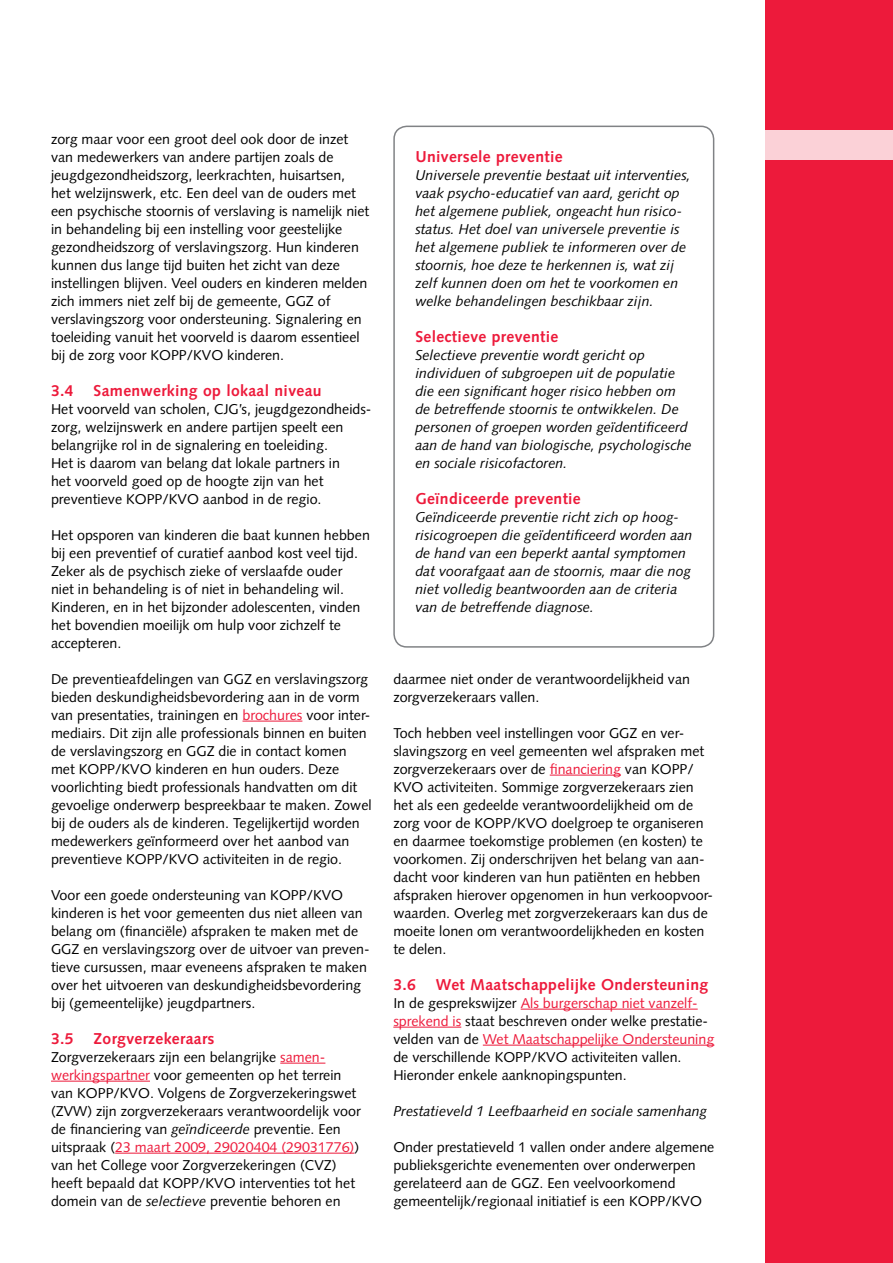
<style>
.page{position:relative;width:893px;height:1263px;background:#fff}
.page>*{position:absolute;margin:0;border:0;box-sizing:border-box;transform-origin:0 0}
.t1{font:700 15.75px "Syntax LT Std";letter-spacing:.02em;color:#ed1a3b}
.t2{font:14.25px/18px "Syntax LT Std";color:#000}
.t3{font:italic 14.25px/18px "Syntax LT Std";color:#000}
.s1{color:#ed1a3b}
.s2{font-style:italic}
</style>
<div class="page">
<div style="left:765px;top:0;width:128px;height:1263px;background:#ed1a3b"></div>
<div style="left:765px;top:130px;width:128px;height:29px;background:#fbd1d7"></div>
<div style="left:393px;top:126px;width:321px;height:522px;border:2px solid #808285;border-radius:13px"></div>
<hr style="left:242px;top:721px;width:60px;height:1px;background:#ed1a3b">
<hr style="left:280px;top:1063px;width:45px;height:1px;background:#ed1a3b">
<hr style="left:51px;top:1081px;width:99px;height:1px;background:#ed1a3b">
<hr style="left:115px;top:1153px;width:239px;height:1px;background:#ed1a3b">
<hr style="left:550px;top:775px;width:71px;height:1px;background:#ed1a3b">
<hr style="left:521px;top:1009px;width:177px;height:1px;background:#ed1a3b">
<hr style="left:393px;top:1027px;width:68px;height:1px;background:#ed1a3b">
<hr style="left:483px;top:1045px;width:231px;height:1px;background:#ed1a3b">
<p class="t2" style="left:51px;top:130px;width:320px">zorg maar voor een groot deel ook door de inzet van medewerkers van andere partijen zoals de jeugdgezondheidszorg, leerkrachten, huisartsen,<br>het welzijnswerk, etc. Een deel van de ouders met een psychische stoornis of verslaving is namelijk niet in behandeling bij een instelling voor geestelijke gezondheidszorg of verslavingszorg. Hun kinderen kunnen dus lange tijd buiten het zicht van deze instellingen blijven. Veel ouders en kinderen melden zich immers niet zelf bij de gemeente, GGZ of verslavingszorg voor ondersteuning. Signalering en toeleiding vanuit het voorveld is daarom essentieel bij de zorg voor KOPP/KVO kinderen.</p>
<p class="t1" style="left:51px;top:381px;width:24px">3.4</p>
<p class="t1" style="left:94px;top:381px;width:230px">Samenwerking op lokaal niveau</p>
<p class="t2" style="left:51px;top:400px;width:322px">Het voorveld van scholen, CJG’s, jeugdgezondheids&shy;zorg, welzijnswerk en andere partijen speelt een belangrijke rol in de signalering en toeleiding.<br>Het is daarom van belang dat lokale partners in<br>het voorveld goed op de hoogte zijn van het preventieve KOPP/KVO aanbod in de regio.</p>
<p class="t2" style="left:51px;top:526px;width:320px">Het opsporen van kinderen die baat kunnen hebben bij een preventief of curatief aanbod kost veel tijd.<br>Zeker als de psychisch zieke of verslaafde ouder<br>niet in behandeling is of niet in behandeling wil.<br>Kinderen, en in het bijzonder adolescenten, vinden het bovendien moeilijk om hulp voor zichzelf te accepteren.</p>
<p class="t2" style="left:51px;top:670px;width:322px">De preventieafdelingen van GGZ en verslavingszorg bieden deskundigheidsbevordering aan in de vorm van presentaties, trainingen en <span class="s1">brochures</span> voor inter&shy;mediairs. Dit zijn alle professionals binnen en buiten de verslavingszorg en GGZ die in contact komen met KOPP/KVO kinderen en hun ouders. Deze voorlichting biedt professionals handvatten om dit gevoelige onderwerp bespreekbaar te maken. Zowel bij de ouders als de kinderen. Tegelijkertijd worden medewerkers geïnformeerd over het aanbod van preventieve KOPP/KVO activiteiten in de regio.</p>
<p class="t2" style="left:51px;top:886px;width:320px">Voor een goede ondersteuning van KOPP/KVO kinderen is het voor gemeenten dus niet alleen van belang om (financiële) afspraken te maken met de GGZ en verslavingszorg over de uitvoer van preven&shy;tieve cursussen, maar eveneens afspraken te maken over het uitvoeren van deskundigheidsbevordering bij (gemeentelijke) jeugdpartners.</p>
<p class="t1" style="left:51px;top:1029px;width:24px">3.5</p>
<p class="t1" style="left:94px;top:1029px;width:123px">Zorgverzekeraars</p>
<p class="t2" style="left:51px;top:1048px;width:311px">Zorgverzekeraars zijn een belangrijke <span class="s1">samen&shy;werkingspartner</span> voor gemeenten op het terrein van KOPP/KVO. Volgens de Zorgverzekeringswet (ZVW) zijn zorgverzekeraars verantwoordelijk voor de financiering van <span class="s2">geïndiceerde</span> preventie. Een uitspraak (<span class="s1">23 maart 2009, 29020404 (29031776)</span>) van het College voor Zorgverzekeringen (CVZ) heeft bepaald dat KOPP/KVO interventies tot het domein van de <span class="s2">selectieve</span> preventie behoren en</p>
<p class="t1" style="left:415px;top:147px;width:149px">Universele preventie</p>
<p class="t3" style="left:415px;top:166px;width:277px">Universele preventie bestaat uit interventies, vaak psycho-educatief van aard, gericht op het algemene publiek, ongeacht hun risico&shy;status. Het doel van universele preventie is het algemene publiek te informeren over de stoornis, hoe deze te herkennen is, wat zij zelf kunnen doen om het te voorkomen en welke behandelingen beschikbaar zijn.</p>
<p class="t1" style="left:415px;top:327px;width:144px">Selectieve preventie</p>
<p class="t3" style="left:415px;top:346px;width:278px">Selectieve preventie wordt gericht op individuen of subgroepen uit de populatie die een significant hoger risico hebben om de betreffende stoornis te ontwikkelen. De personen of groepen worden geïdentificeerd aan de hand van biologische, psychologische en sociale risicofactoren.</p>
<p class="t1" style="left:415px;top:489px;width:167px">Geïndiceerde preventie</p>
<p class="t3" style="left:415px;top:508px;width:279px">Geïndiceerde preventie richt zich op hoog&shy;risicogroepen die geïdentificeerd worden aan de hand van een beperkt aantal symptomen dat voorafgaat aan de stoornis, maar die nog niet volledig beantwoorden aan de criteria van de betreffende diagnose.</p>
<p class="t2" style="left:393px;top:670px;width:298px">daarmee niet onder de verantwoordelijkheid van zorgverzekeraars vallen.</p>
<p class="t2" style="left:393px;top:724px;width:321px">Toch hebben veel instellingen voor GGZ en ver&shy;slavingszorg en veel gemeenten wel afspraken met zorgverzekeraars over de <span class="s1">financiering</span> van KOPP/ KVO activiteiten. Sommige zorgverzekeraars zien het als een gedeelde verantwoordelijkheid om de zorg voor de KOPP/KVO doelgroep te organiseren en daarmee toekomstige problemen (en kosten) te voorkomen. Zij onderschrijven het belang van aan&shy;dacht voor kinderen van hun patiënten en hebben afspraken hierover opgenomen in hun verkoopvoor&shy;waarden. Overleg met zorgverzekeraars kan dus de moeite lonen om verantwoordelijkheden en kosten te delen.</p>
<p class="t1" style="left:393px;top:975px;width:24px">3.6</p>
<p class="t1" style="left:436px;top:975px;width:274px">Wet Maatschappelijke Ondersteuning</p>
<p class="t2" style="left:393px;top:994px;width:322px">In de gesprekswijzer <span class="s1">Als burgerschap niet vanzelf&shy;sprekend is</span> staat beschreven onder welke prestatie&shy;velden van de <span class="s1">Wet Maatschappelijke Ondersteuning </span>de verschillende KOPP/KVO activiteiten vallen.<br>Hieronder enkele aanknopingspunten.</p>
<p class="t3" style="left:393px;top:1102px;width:315px">Prestatieveld 1 Leefbaarheid en sociale samenhang</p>
<p class="t2" style="left:393px;top:1138px;width:323px">Onder prestatieveld 1 vallen onder andere algemene publieksgerichte evenementen over onderwerpen gerelateerd aan de GGZ. Een veelvoorkomend gemeentelijk/regionaal initiatief is een KOPP/KVO</p>
</div>
